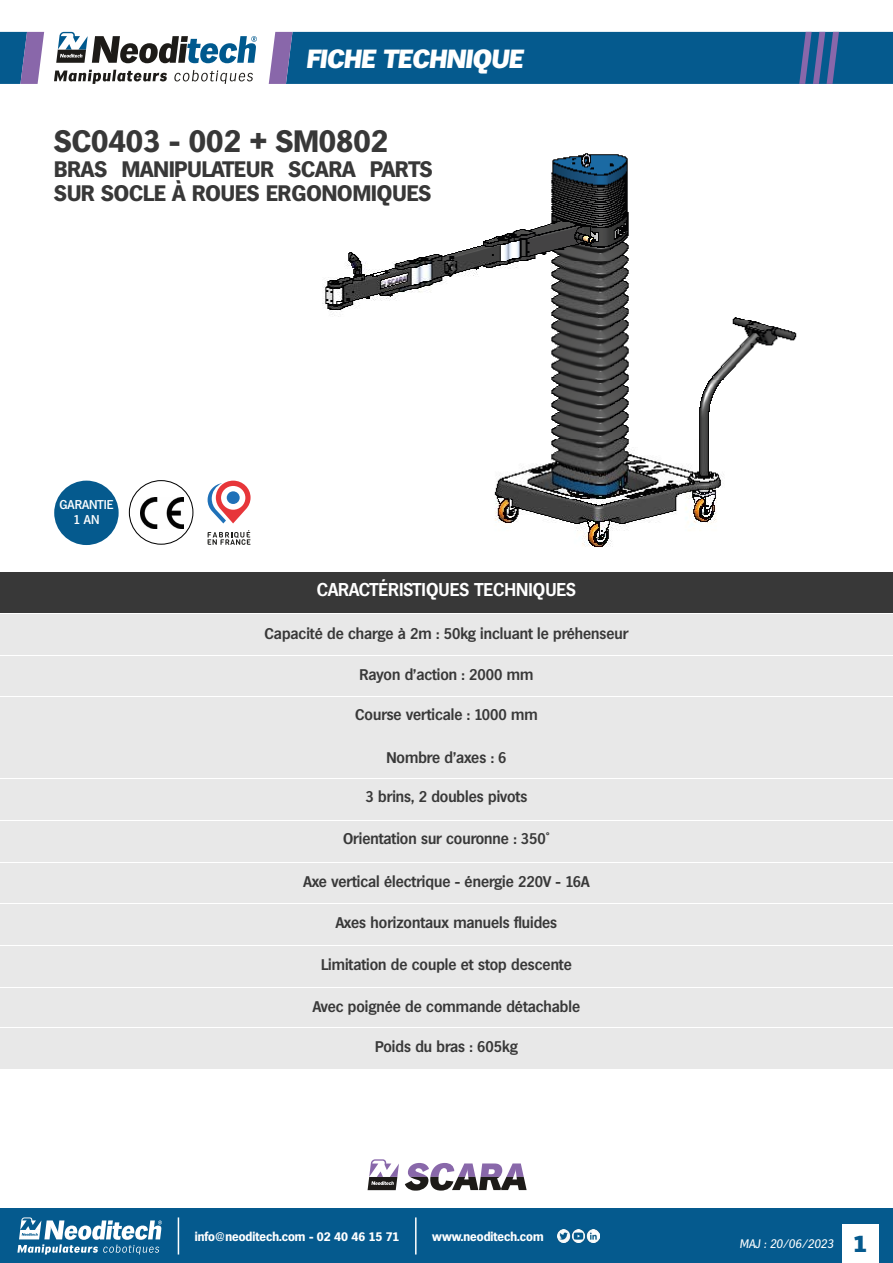
<style>
.page{position:relative;width:893px;height:1263px;background:#fff}
.page>*{position:absolute;margin:0;border:0;box-sizing:border-box;transform-origin:0 0}
.t1{font:700 30px "Hamburg";color:#383838}
.t2{font:italic 800 25.5px "Hamburg";color:#fff}
.t3{font:800 22.5px "Hamburg";color:#055a8e}
.t4{font:700 21.75px/24px "Hamburg";color:#383838}
.t5{font:600 18px "Hamburg";color:#fff}
.t6{font:600 15px "Hamburg";color:#383838}
.t7{font:500 12.45px/14.9px "Hamburg";color:#fff;text-align:center}
.t8{font:700 12px "Hamburg";color:#fff}
.t9{font:italic 12px "Hamburg";color:#fff}
</style>
<div class="page">
<div style="left:0;top:1209px;width:893px;height:54px;background:#055a8e"></div>
<svg style="left:17px;top:1217px;width:145px;height:37px"></svg>
<div style="left:842px;top:1225px;width:37px;height:38px;background:#fff"></div>
<hr style="left:178px;top:1217px;width:1px;height:37px;background:#fff">
<hr style="left:415px;top:1217px;width:2px;height:37px;background:#fff">
<img style="left:557px;top:1229px;width:42px;height:13px">
<svg style="left:405px;top:1163px;width:122px;height:28px"></svg>
<svg style="left:368px;top:1159px;width:31px;height:31px"></svg>
<svg style="left:54px;top:70px;width:113px;height:14px"></svg>
<svg style="left:174px;top:70px;width:79px;height:14px"></svg>
<svg style="left:56px;top:32px;width:201px;height:31px"></svg>
<svg style="left:0;top:32px;width:44px;height:52px;background:#4b6ba1"></svg>
<svg style="left:269px;top:32px;width:624px;height:52px;background:#0f5c90"></svg>
<img style="left:322px;top:153px;width:480px;height:420px">
<div style="left:0;top:573px;width:893px;height:40px;background:#383838"></div>
<div style="left:0;top:739px;width:893px;height:39px;background:#e8e8e8"></div>
<div style="left:0;top:779px;width:893px;height:41px;background:#e8e8e8"></div>
<div style="left:0;top:614px;width:893px;height:41px;background:#e8e8e8"></div>
<div style="left:0;top:697px;width:893px;height:40px;background:#e8e8e8"></div>
<div style="left:0;top:904px;width:893px;height:40px;background:#e8e8e8"></div>
<div style="left:0;top:821px;width:893px;height:41px;background:#e8e8e8"></div>
<div style="left:0;top:988px;width:893px;height:39px;background:#e8e8e8"></div>
<div style="left:0;top:1028px;width:893px;height:41px;background:#e8e8e8"></div>
<div style="left:0;top:946px;width:893px;height:40px;background:#e8e8e8"></div>
<div style="left:0;top:863px;width:893px;height:39px;background:#e8e8e8"></div>
<div style="left:0;top:656px;width:893px;height:39px;background:#e8e8e8"></div>
<div style="left:54px;top:481px;width:65px;height:64px;background:#055a8e;border-radius:50%"></div>
<img style="left:141px;top:497px;width:43px;height:31px">
<div style="left:129px;top:480px;width:64px;height:65px;border:1px solid #000;border-radius:50%"></div>
<svg style="left:208px;top:530px;width:42px;height:15px"></svg>
<svg style="left:208px;top:481px;width:43px;height:42px"></svg>
<div style="left:227px;top:491px;width:13px;height:13px;background:#1f71b8;border-radius:50%"></div>
<h2 class="t2" style="left:306px;top:43px;width:218px">FICHE TECHNIQUE</h2>
<h1 class="t1" style="left:54px;top:123px;width:336px">SC0403 - 002 + SM0802</h1>
<h3 class="t4" style="left:54px;top:157px;width:380px">BRAS MANIPULATEUR SCARA PARTS<br>SUR SOCLE À ROUES ERGONOMIQUES</h3>
<p class="t7" style="left:59px;top:497px;width:55px">GARANTIE<br>1 AN</p>
<p class="t5" style="left:317px;top:579px;width:261px">CARACTÉRISTIQUES TECHNIQUES</p>
<p class="t6" style="left:265px;top:625px;width:365px">Capacité de charge à 2m : 50kg incluant le préhenseur</p>
<p class="t6" style="left:360px;top:666px;width:175px">Rayon d’action : 2000 mm</p>
<p class="t6" style="left:355px;top:706px;width:184px">Course verticale : 1000 mm</p>
<p class="t6" style="left:386px;top:749px;width:122px">Nombre d’axes : 6</p>
<p class="t6" style="left:366px;top:788px;width:163px">3 brins, 2 doubles pivots</p>
<p class="t6" style="left:343px;top:830px;width:208px">Orientation sur couronne : 350˚</p>
<p class="t6" style="left:304px;top:873px;width:287px">Axe vertical électrique - énergie 220V - 16A</p>
<p class="t6" style="left:336px;top:914px;width:223px">Axes horizontaux manuels fluides</p>
<p class="t6" style="left:321px;top:956px;width:252px">Limitation de couple et stop descente</p>
<p class="t6" style="left:313px;top:998px;width:269px">Avec poignée de commande détachable</p>
<p class="t6" style="left:375px;top:1038px;width:144px">Poids du bras : 605kg</p>
<p class="t8" style="left:195px;top:1229px;width:206px">info@neoditech.com - 02 40 46 15 71</p>
<p class="t8" style="left:432px;top:1229px;width:113px">www.neoditech.com</p>
<p class="t9" style="left:739px;top:1237px;width:96px">MAJ : 20/06/2023</p>
<h3 class="t3" style="left:854px;top:1230px;width:15px">1</h3>
</div>
